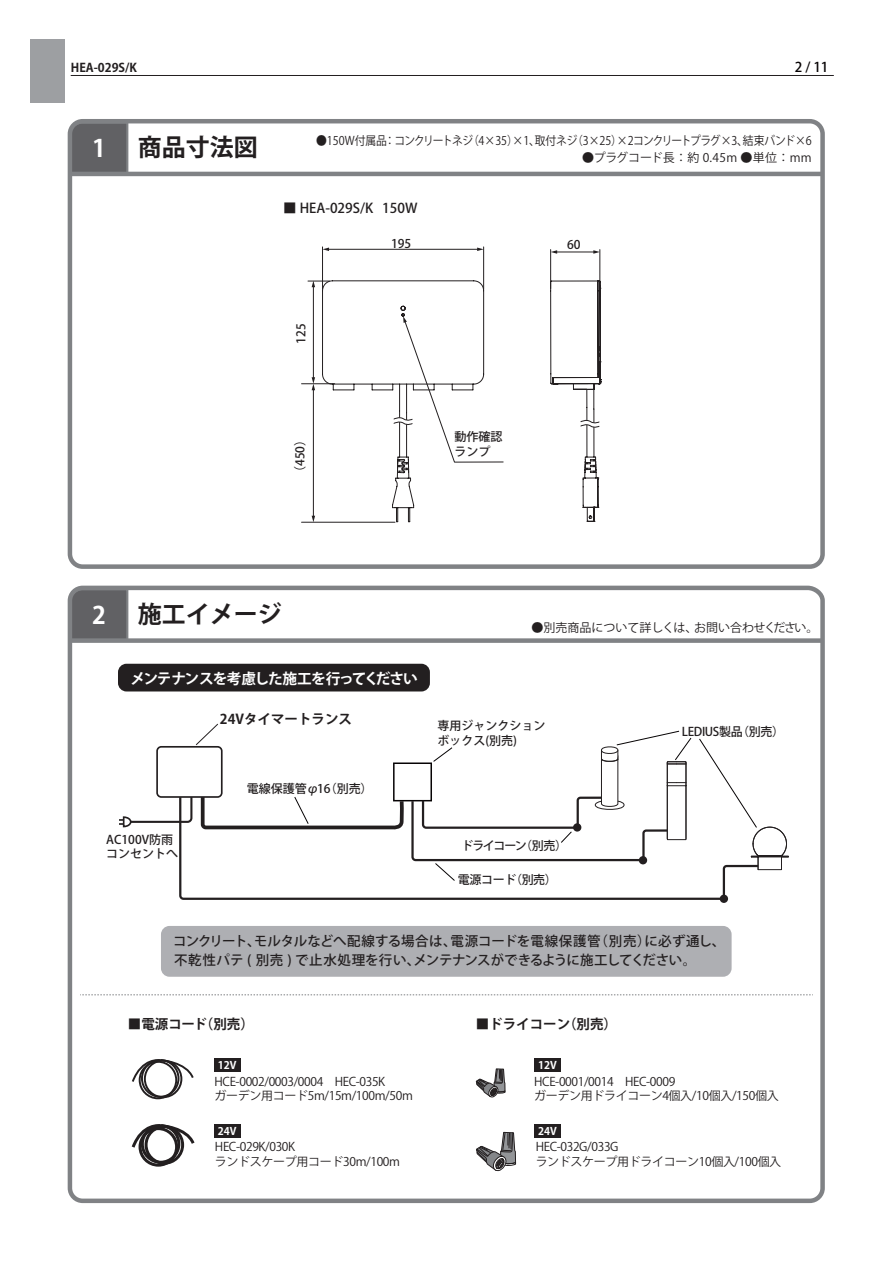
<style>
.page{position:relative;width:893px;height:1263px;background:#fff}
.page>*{position:absolute;margin:0;border:0;box-sizing:border-box;transform-origin:0 0}
.t1{font:700 24px "Koz Go Pro";color:#231f20}
.t2{font:700 24px "Koz Go Pro";color:#fff}
.t3{font:700 14.7px "Koz Go Pro";letter-spacing:-.08em;color:#fff}
.t4{font:500 13.5px/19.5px "Koz Go Pro";color:#231f20}
.t5{font:700 13.5px "Koz Go Pro";color:#231f20}
.t6{font:500 13.5px "Koz Go Pro";color:#070304}
.t7{font:12px/14.4px "Koz Go Pro";letter-spacing:-.03em;color:#231f20}
.t8{font:500 12px/14.4px "Koz Go Pro";color:#231f20}
.t9{font:12px "Koz Go Pro";letter-spacing:-.03em;color:#231f20;scale:.9 1}
.t10{font:12px "Koz Go Pro";color:#231f20}
.t11{font:500 12px "Koz Go Pro";letter-spacing:-.03em;color:#231f20}
.t12{font:700 12px "Koz Go Pro";color:#231f20}
.t13{font:500 12px "Koz Go Pro";letter-spacing:-.1em;color:#231f20}
.t14{font:700 10.5px "Koz Go Pro";color:#fff}
</style>
<div class="page">
<div style="left:30px;top:39px;width:34px;height:64px;background:#9d9fa2"></div>
<hr style="left:71px;top:75px;width:763px;height:1px;background:#231f20">
<svg style="left:67px;top:585px;width:758px;height:619px"></svg>
<div style="left:70px;top:638px;width:753px;height:5px;background:#808285"></div>
<svg style="left:73px;top:124px;width:56px;height:48px"></svg>
<div style="left:68px;top:119px;width:757px;height:450px;border:4px solid #808285;border-radius:13px"></div>
<hr style="left:70px;top:172px;width:752px;height:4px;background:#808285">
<div style="left:161px;top:926px;width:571px;height:51px;background:#aeafb3;border-radius:9px"></div>
<svg style="left:178px;top:795px;width:542px;height:106px"></svg>
<div style="left:721px;top:895px;width:6px;height:7px;background:#231f20;border-radius:50%"></div>
<div style="left:720px;top:894px;width:8px;height:9px;border:2px solid #231f20;border-radius:50%"></div>
<svg style="left:80px;top:994px;width:733px;height:1px"></svg>
<div style="left:118px;top:664px;width:312px;height:27px;background:#231f20;border-radius:9px"></div>
<svg style="left:119px;top:724px;width:572px;height:157px"></svg>
<svg style="left:699px;top:738px;width:90px;height:160px"></svg>
<hr style="left:302px;top:522px;width:93px;height:1px;background:#231f20">
<hr style="left:302px;top:383px;width:33px;height:1px;background:#231f20">
<hr style="left:328px;top:249px;width:150px;height:1px;background:#231f20">
<svg style="left:323px;top:248px;width:6px;height:3px"></svg>
<svg style="left:477px;top:248px;width:6px;height:3px"></svg>
<hr style="left:483px;top:247px;width:1px;height:42px;background:#231f20">
<hr style="left:322px;top:247px;width:1px;height:42px;background:#231f20">
<hr style="left:556px;top:252px;width:38px;height:1px;background:#231f20">
<svg style="left:551px;top:250px;width:6px;height:4px"></svg>
<svg style="left:593px;top:250px;width:7px;height:4px"></svg>
<hr style="left:550px;top:250px;width:1px;height:39px;background:#231f20">
<hr style="left:600px;top:250px;width:1px;height:39px;background:#231f20">
<svg style="left:550px;top:279px;width:51px;height:243px"></svg>
<svg style="left:308px;top:280px;width:195px;height:242px"></svg>
<svg style="left:476px;top:1068px;width:30px;height:30px"></svg>
<svg style="left:476px;top:1132px;width:40px;height:40px"></svg>
<div style="left:214px;top:1058px;width:26px;height:13px;background:#231f20"></div>
<div style="left:214px;top:1124px;width:26px;height:14px;background:#231f20"></div>
<div style="left:535px;top:1058px;width:26px;height:13px;background:#231f20"></div>
<div style="left:535px;top:1124px;width:26px;height:14px;background:#231f20"></div>
<div style="left:141px;top:1059px;width:38px;height:39px;border:2px solid #231f20;border-radius:50%"></div>
<div style="left:139px;top:1061px;width:38px;height:38px;border:2px solid #231f20;border-radius:50%"></div>
<div style="left:144px;top:1060px;width:38px;height:38px;border:2px solid #231f20;border-radius:50%"></div>
<svg style="left:130px;top:1057px;width:65px;height:27px"></svg>
<div style="left:141px;top:1124px;width:39px;height:40px;border:3px solid #231f20;border-radius:50%"></div>
<div style="left:139px;top:1127px;width:39px;height:40px;border:3px solid #231f20;border-radius:50%"></div>
<div style="left:145px;top:1125px;width:39px;height:40px;border:3px solid #231f20;border-radius:50%"></div>
<svg style="left:129px;top:1123px;width:68px;height:28px"></svg>
<p class="t12" style="left:71px;top:60px;width:68px">HEA-029S/K</p>
<p class="t6" style="left:795px;top:58px;width:35px">2 / 11</p>
<h1 class="t2" style="left:92px;top:133px;width:15px">1</h1>
<h1 class="t1" style="left:138px;top:132px;width:121px">商品寸法図</h1>
<p class="t9" style="left:316px;top:133px;width:552px">●150W付属品： コンクリートネジ（4×35）×1、取付ネジ（3×25）×2コンクリートプラグ×3、結束バンド×6</p>
<p class="t10" style="left:582px;top:150px;width:231px">●プラグコード長：約 0.45m ●単位：mm</p>
<p class="t4" style="left:283px;top:198px;width:136px">■ HEA-029S/K 150W</p>
<p class="t8" style="left:295px;top:344px;width:22px;rotate:-90deg">125</p>
<p class="t8" style="left:294px;top:478px;width:46px;rotate:-90deg">（450）</p>
<h1 class="t2" style="left:92px;top:599px;width:15px">2</h1>
<h1 class="t1" style="left:138px;top:598px;width:145px">施工イメージ</h1>
<p class="t8" style="left:391px;top:237px;width:22px">195</p>
<p class="t8" style="left:567px;top:238px;width:15px">60</p>
<p class="t8" style="left:454px;top:430px;width:49px">動作確認ランプ</p>
<p class="t10" style="left:532px;top:620px;width:289px">●別売商品について詳しくは、お問い合わせください。</p>
<p class="t3" style="left:131px;top:669px;width:289px">メンテナンスを考慮した施工を行ってください</p>
<p class="t5" style="left:220px;top:710px;width:134px">24Vタイマートランス</p>
<p class="t8" style="left:106px;top:833px;width:73px">AC100V防雨コンセントへ</p>
<p class="t8" style="left:247px;top:782px;width:127px">電線保護管φ16（別売）</p>
<p class="t8" style="left:437px;top:718px;width:109px;line-height:15px">専用ジャンクションボックス(別売)</p>
<p class="t13" style="left:461px;top:838px;width:107px">ドライコーン（別売）</p>
<p class="t8" style="left:458px;top:873px;width:101px">電源コード（別売）</p>
<p class="t11" style="left:682px;top:724px;width:104px">LEDIUS製品（別売）</p>
<p class="t4" style="left:173px;top:931px;width:554px">コンクリート、モルタルなどへ配線する場合は、電源コードを電線保護管（別売）に必ず通し、不乾性パテ ( 別売 ) で止水処理を行い、メンテナンスができるように施工してください。</p>
<p class="t5" style="left:128px;top:1015px;width:128px">■電源コード（別売）</p>
<p class="t5" style="left:476px;top:1015px;width:143px">■ドライコーン（別売）</p>
<p class="t14" style="left:218px;top:1058px;width:20px">12V</p>
<p class="t14" style="left:538px;top:1058px;width:20px">12V</p>
<p class="t7" style="left:215px;top:1075px;width:200px">HCE-0002/0003/0004　HEC-035K<br>ガーデン用コード5m/15m/100m/50m</p>
<p class="t7" style="left:534px;top:1075px;width:246px">HCE-0001/0014　HEC-0009<br>ガーデン用ドライコーン4個入/10個入/150個入</p>
<p class="t14" style="left:218px;top:1124px;width:20px">24V</p>
<p class="t7" style="left:215px;top:1140px;width:187px">HEC-029K/030K<br>ランドスケープ用コード30m/100m</p>
<p class="t14" style="left:538px;top:1124px;width:20px">24V</p>
<p class="t7" style="left:536px;top:1140px;width:247px">HEC-032G/033G<br>ランドスケープ用ドライコーン10個入/100個入</p>
</div>
